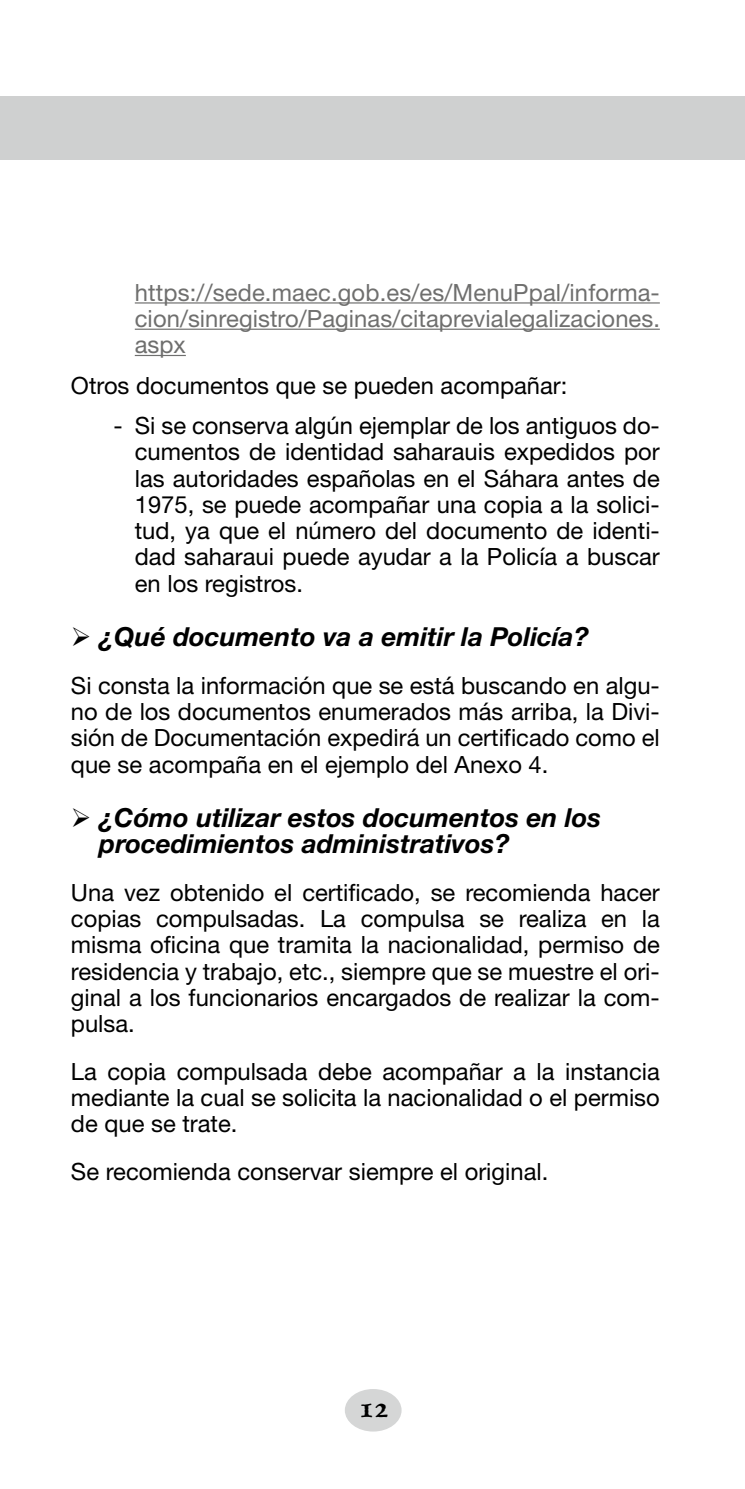
<style>
.page{position:relative;width:745px;height:1489px;background:#fff}
.page>*{position:absolute;margin:0;border:0;box-sizing:border-box;transform-origin:0 0}
.t1{font:600 30px "Celestia Antiqua Std";color:#000}
.GENERAL-NIVEL-3{font:italic 700 26.25px/26.2px "Helvetica Neue LT Std";color:#000}
.GENERAL-PARRAFO-1-AN{font:23.75px/26.2px "Helvetica Neue LT Std";color:#000;text-align:justify}
.GENERAL-VINETA-1{font:23.75px/26.2px "Helvetica Neue LT Std";color:#000;text-align:justify}
.GENERAL-PARRAFO-1{font:23.75px/26.2px "Helvetica Neue LT Std";color:#000;text-align:justify}
.GENERAL-PARRAFO-3{font:23.75px/26.2px "Helvetica Neue LT Std";letter-spacing:.005em;color:#6f6f6e;text-align:justify}
</style>
<div class="page">
<div style="left:0;top:96px;width:744px;height:63px;background:#cfd0d0"></div>
<div style="left:344px;top:1388px;width:57px;height:43px;background:#d5d6d6;border-radius:50%"></div>
<hr style="left:135px;top:302px;width:524px;height:1px;background:#6f6f6e">
<hr style="left:135px;top:328px;width:524px;height:2px;background:#6f6f6e">
<hr style="left:135px;top:355px;width:51px;height:1px;background:#6f6f6e">
<p class="GENERAL-PARRAFO-3" style="left:135px;top:279px;width:526px">https://sede.maec.gob.es/es/MenuPpal/informa&shy;cion/sinregistro/Paginas/citaprevialegalizaciones. aspx</p>
<p class="GENERAL-PARRAFO-1" style="left:71px;top:371px;width:497px">Otros documentos que se pueden acompañar:</p>
<p class="GENERAL-VINETA-1" style="left:135px;top:412px;width:526px;text-indent:-21px">- Si se conserva algún ejemplar de los antiguos do&shy;cumentos de identidad saharauis expedidos por las autoridades españolas en el Sáhara antes de 1975, se puede acompañar una copia a la solici&shy;tud, ya que el número del documento de identi&shy;dad saharaui puede ayudar a la Policía a buscar en los registros.</p>
<p class="GENERAL-NIVEL-3" style="left:99px;top:623px;width:491px">¿Qué documento va a emitir la Policía?</p>
<p class="GENERAL-PARRAFO-1-AN" style="left:71px;top:671px;width:590px">Si consta la información que se está buscando en algu&shy;no de los documentos enumerados más arriba, la Divi&shy;sión de Documentación expedirá un certificado como el que se acompaña en el ejemplo del Anexo 4.</p>
<p class="GENERAL-NIVEL-3" style="left:99px;top:804px;width:503px">¿Cómo utilizar estos documentos en los procedimientos administrativos?</p>
<p class="GENERAL-PARRAFO-1-AN" style="left:71px;top:879px;width:590px">Una vez obtenido el certificado, se recomienda hacer copias compulsadas. La compulsa se realiza en la misma oficina que tramita la nacionalidad, permiso de residencia y trabajo, etc., siempre que se muestre el ori&shy;ginal a los funcionarios encargados de realizar la com&shy;pulsa.</p>
<p class="GENERAL-PARRAFO-1" style="left:71px;top:1057px;width:590px">La copia compulsada debe acompañar a la instancia mediante la cual se solicita la nacionalidad o el permiso de que se trate.</p>
<p class="GENERAL-PARRAFO-1" style="left:71px;top:1157px;width:478px">Se recomienda conservar siempre el original.</p>
<p class="t1" style="left:358px;top:1391px;width:32px">12</p>
</div>
